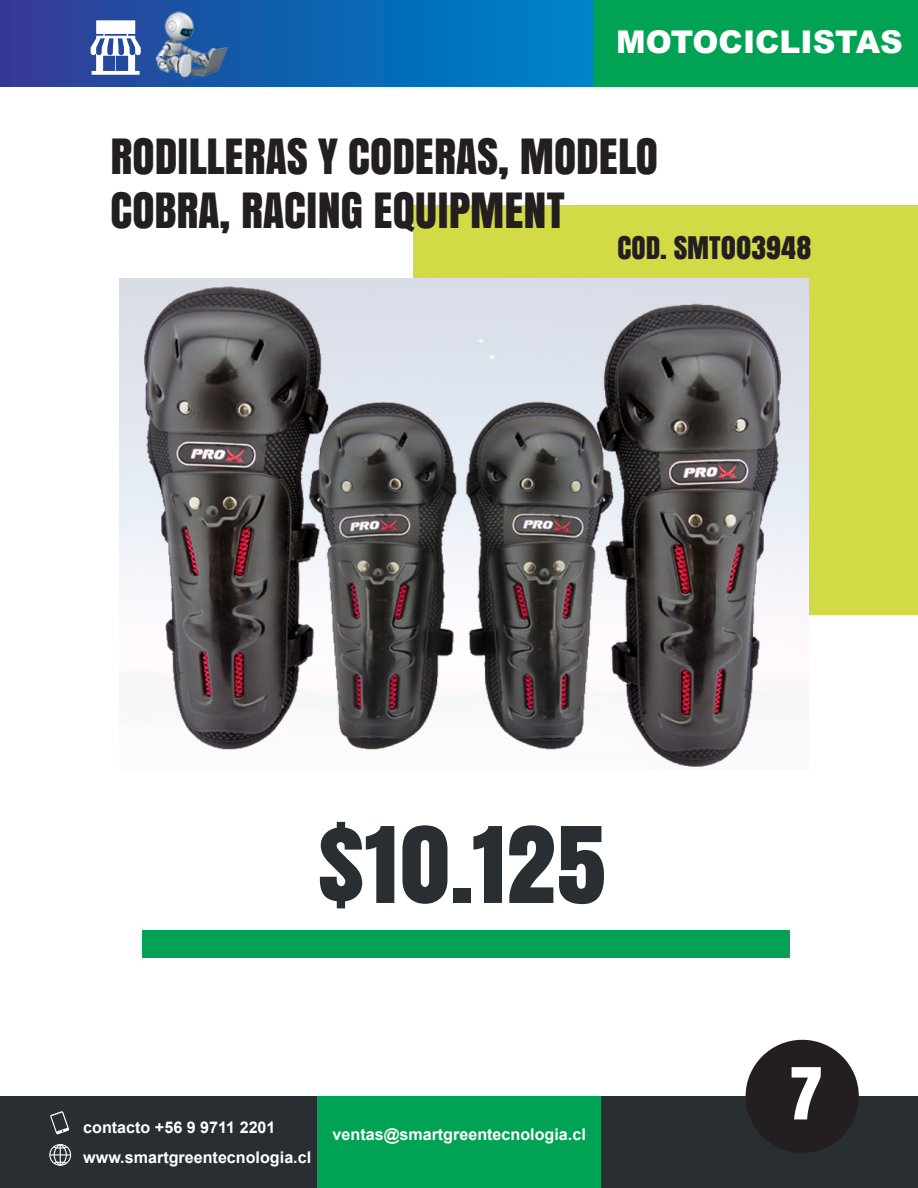
<style>
.page{position:relative;width:918px;height:1188px;background:#fff}
.page>*{position:absolute;margin:0;border:0;box-sizing:border-box;transform-origin:0 0}
.t1{font:98.85px "Anton";color:#292e32}
.t2{font:67.35px "Anton";color:#fff}
.t3{font:45.45px/54.4px "Anton";color:#231f20}
.t4{font:900 31.35px "Arial";color:#fff}
.t5{font:29.1px "Anton";color:#231f20}
.t6{font:700 16.2px/30.3px "Arial";color:#fff}
</style>
<div class="page">
<div style="left:0;top:1096px;width:918px;height:92px;background:#292e32"></div>
<div style="left:317px;top:1096px;width:284px;height:92px;background:#00a253"></div>
<div style="left:142px;top:930px;width:647px;height:28px;background:#00a253"></div>
<svg style="left:0;top:0;width:594px;height:87px;background:#0f63b1"></svg>
<div style="left:414px;top:205px;width:504px;height:410px;background:#d2da45"></div>
<svg style="left:91px;top:20px;width:50px;height:55px"></svg>
<svg style="left:50px;top:1111px;width:19px;height:24px"></svg>
<svg style="left:49px;top:1144px;width:22px;height:22px"></svg>
<img style="left:145px;top:0;width:98px;height:87px">
<div style="left:594px;top:0;width:324px;height:87px;background:#00a253"></div>
<img style="left:120px;top:279px;width:689px;height:488px">
<div style="left:746px;top:1040px;width:113px;height:113px;background:#231f20;border-radius:50%"></div>
<h3 class="t4" style="left:616px;top:19px;width:288px">MOTOCICLISTAS</h3>
<h3 class="t3" style="left:110px;top:127px;width:549px">RODILLERAS Y CODERAS, MODELO<br>COBRA, RACING EQUIPMENT</h3>
<h3 class="t5" style="left:617px;top:225px;width:196px">COD. SMT003948</h3>
<h1 class="t1" style="left:317px;top:787px;width:291px">$10.125</h1>
<p class="t6" style="left:83px;top:1112px;width:229px">contacto +56 9 9711 2201 www.smartgreentecnologia.cl</p>
<p class="t6" style="left:333px;top:1120px;width:255px">ventas@smartgreentecnologia.cl</p>
<h2 class="t2" style="left:791px;top:1040px;width:32px">7</h2>
</div>
